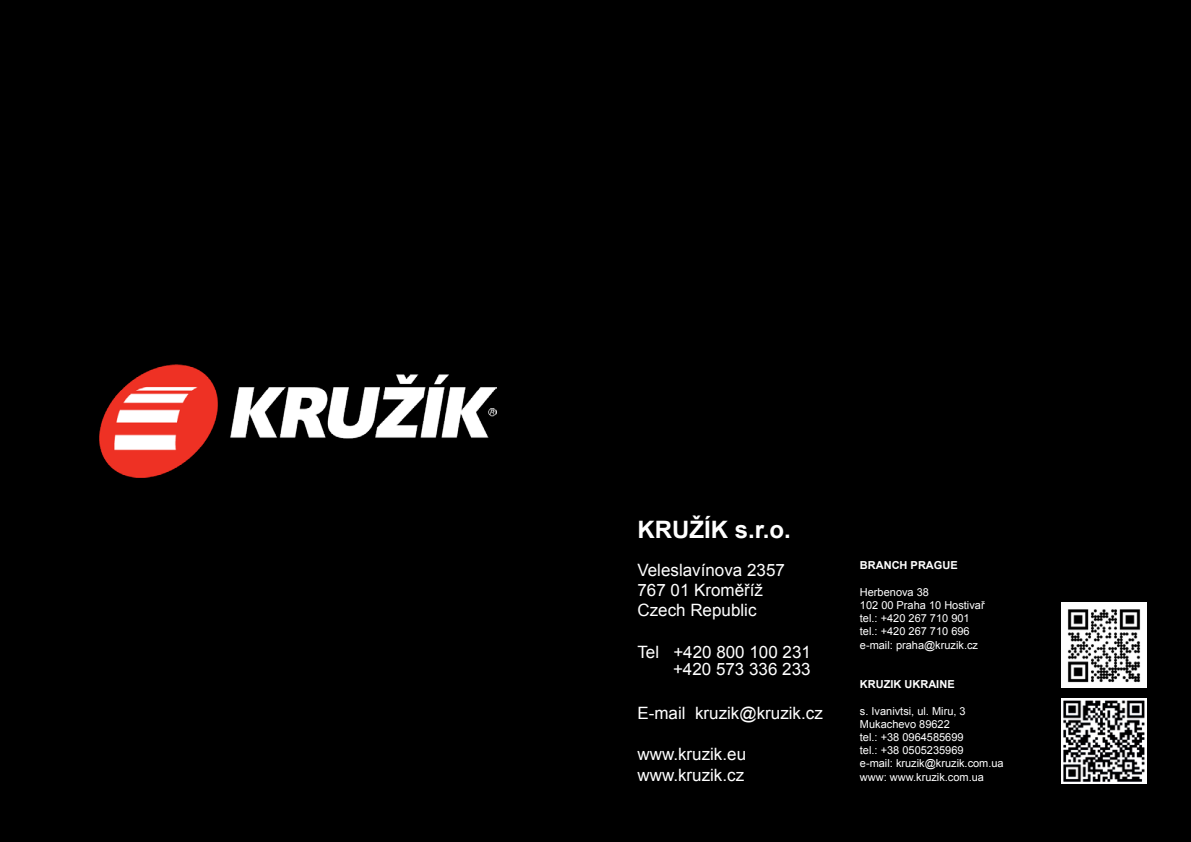
<style>
.page{position:relative;width:1191px;height:842px;background:#fff}
.page>*{position:absolute;margin:0;border:0;box-sizing:border-box;transform-origin:0 0}
.t1{font:700 24px "Arial";color:#fff}
.t2{font:17px/20.4px "Arial";color:#fff}
.t3{font:11px/13.2px "Arial";color:#fff}
.t4{font:700 11px "Arial";color:#fff}
</style>
<div class="page">
<div style="left:0;top:0;width:604px;height:842px;background:#000"></div>
<img style="left:99px;top:364px;width:397px;height:114px">
<div style="left:587px;top:0;width:604px;height:842px;background:#000"></div>
<img style="left:1061px;top:698px;width:85px;height:85px">
<img style="left:1061px;top:603px;width:85px;height:85px">
<h1 class="t1" style="left:637px;top:513px;width:155px">KRUŽÍK s.r.o.</h1>
<h2 class="t2" style="left:637px;top:559px;width:149px">Veleslavínova 2357<br>767 01 Kroměříž<br>Czech Republic</h2>
<h2 class="t2" style="left:637px;top:643px;width:175px;line-height:17px;text-align:right">Tel +420 800 100 231 +420 573 336 233</h2>
<h2 class="t2" style="left:637px;top:703px;width:187px">E-mail kruzik@kruzik.cz</h2>
<h2 class="t2" style="left:637px;top:744px;width:110px">www.kruzik.eu www.kruzik.cz</h2>
<p class="t4" style="left:860px;top:558px;width:99px">BRANCH PRAGUE</p>
<p class="t3" style="left:860px;top:585px;width:126px">Herbenova 38<br>102 00 Praha 10 Hostivař tel.: +420 267 710 901 tel.: +420 267 710 696 e-mail: praha@kruzik.cz</p>
<p class="t4" style="left:860px;top:677px;width:96px">KRUZIK UKRAINE</p>
<p class="t3" style="left:860px;top:704px;width:145px">s. Ivanivtsi, ul. Miru, 3<br>Mukachevo 89622<br>tel.: +38 0964585699<br>tel.: +38 0505235969<br>e-mail: kruzik@kruzik.com.ua www: www.kruzik.com.ua</p>
</div>
